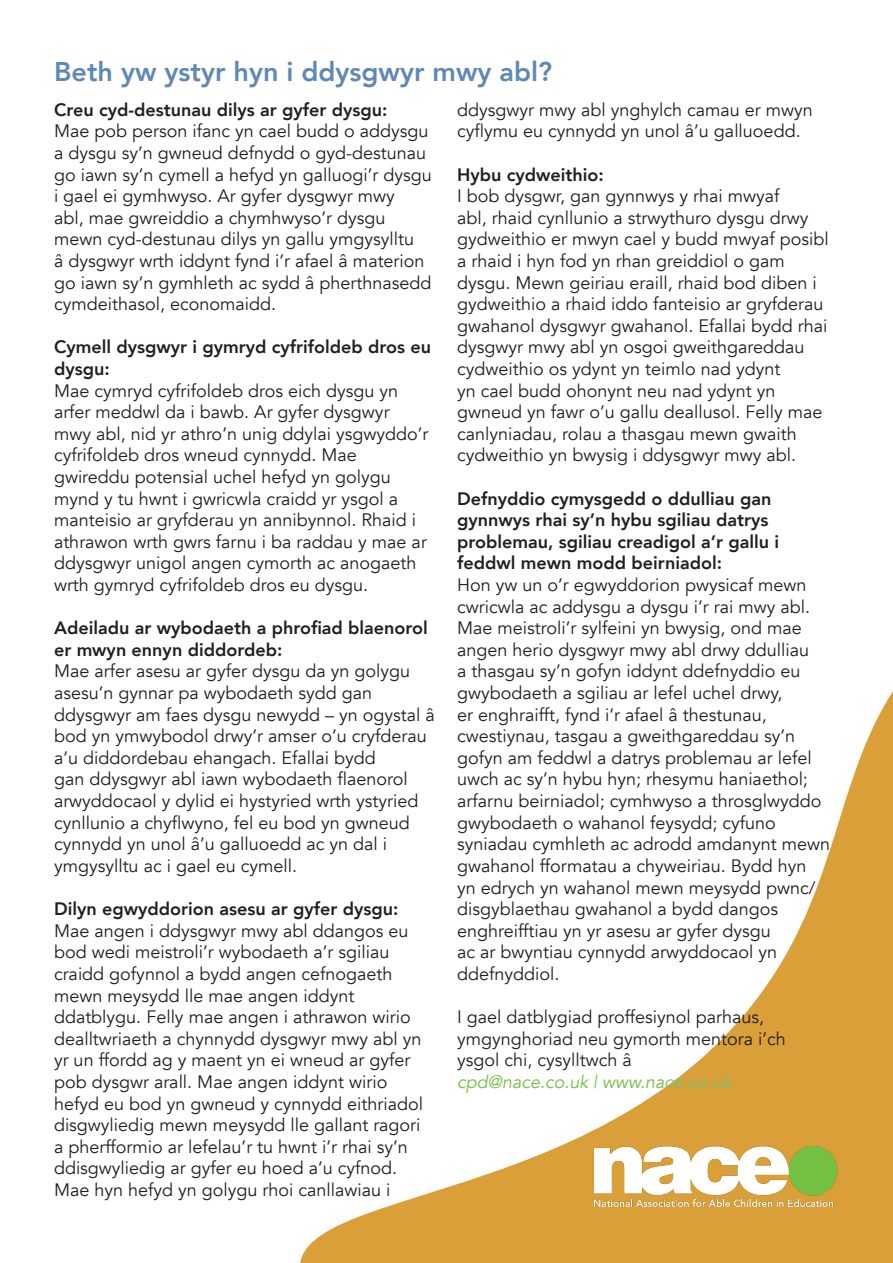
<style>
.page{position:relative;width:893px;height:1263px;background:#fff}
.page>*{position:absolute;margin:0;border:0;box-sizing:border-box;transform-origin:0 0}
.t1{font:800 27px "Avenir";color:#5f88b6}
.t2{font:18px/21.6px "Avenir";color:#231f20}
.t3{font:800 18px/21.6px "Avenir";color:#231f20}
.t4{font:italic 18px "Avenir";color:#74bf43}
.s1{color:#74c372}
</style>
<div class="page">
<svg style="left:300px;top:691px;width:593px;height:572px"></svg>
<img style="left:592px;top:1146px;width:247px;height:63px">
<p class="t1" style="left:54px;top:51px;width:500px">Beth yw ystyr hyn i ddysgwyr mwy abl?</p>
<p class="t3" style="left:54px;top:99px;width:335px">Creu cyd-destunau dilys ar gyfer dysgu:</p>
<p class="t2" style="left:54px;top:121px;width:379px">Mae pob person ifanc yn cael budd o addysgu a dysgu sy’n gwneud defnydd o gyd-destunau go iawn sy’n cymell a hefyd yn galluogi’r dysgu i gael ei gymhwyso. Ar gyfer dysgwyr mwy<br>abl, mae gwreiddio a chymhwyso’r dysgu mewn cyd-destunau dilys yn gallu ymgysylltu<br>â dysgwyr wrth iddynt fynd i’r afael â materion go iawn sy’n gymhleth ac sydd â pherthnasedd cymdeithasol, economaidd.</p>
<p class="t3" style="left:54px;top:336px;width:379px">Cymell dysgwyr i gymryd cyfrifoldeb dros eu dysgu:</p>
<p class="t2" style="left:54px;top:380px;width:376px">Mae cymryd cyfrifoldeb dros eich dysgu yn arfer meddwl da i bawb. Ar gyfer dysgwyr mwy abl, nid yr athro’n unig ddylai ysgwyddo’r cyfrifoldeb dros wneud cynnydd. Mae gwireddu potensial uchel hefyd yn golygu mynd y tu hwnt i gwricwla craidd yr ysgol a manteisio ar gryfderau yn annibynnol. Rhaid i athrawon wrth gwrs farnu i ba raddau y mae ar ddysgwyr unigol angen cymorth ac anogaeth wrth gymryd cyfrifoldeb dros eu dysgu.</p>
<p class="t3" style="left:54px;top:617px;width:375px">Adeiladu ar wybodaeth a phrofiad blaenorol er mwyn ennyn diddordeb:</p>
<p class="t2" style="left:54px;top:661px;width:382px">Mae arfer asesu ar gyfer dysgu da yn golygu asesu’n gynnar pa wybodaeth sydd gan ddysgwyr am faes dysgu newydd – yn ogystal â bod yn ymwybodol drwy’r amser o’u cryfderau a’u diddordebau ehangach. Efallai bydd<br>gan ddysgwyr abl iawn wybodaeth flaenorol arwyddocaol y dylid ei hystyried wrth ystyried cynllunio a chyflwyno, fel eu bod yn gwneud cynnydd yn unol â’u galluoedd ac yn dal i ymgysylltu ac i gael eu cymell.</p>
<p class="t3" style="left:54px;top:898px;width:346px">Dilyn egwyddorion asesu ar gyfer dysgu:</p>
<p class="t2" style="left:54px;top:920px;width:371px">Mae angen i ddysgwyr mwy abl ddangos eu bod wedi meistroli’r wybodaeth a’r sgiliau craidd gofynnol a bydd angen cefnogaeth mewn meysydd lle mae angen iddynt ddatblygu. Felly mae angen i athrawon wirio dealltwriaeth a chynnydd dysgwyr mwy abl yn yr un ffordd ag y maent yn ei wneud ar gyfer pob dysgwr arall. Mae angen iddynt wirio hefyd eu bod yn gwneud y cynnydd eithriadol disgwyliedig mewn meysydd lle gallant ragori a pherfformio ar lefelau’r tu hwnt i’r rhai sy’n ddisgwyliedig ar gyfer eu hoed a’u cyfnod.<br>Mae hyn hefyd yn golygu rhoi canllawiau i</p>
<p class="t2" style="left:457px;top:99px;width:357px">ddysgwyr mwy abl ynghylch camau er mwyn cyflymu eu cynnydd yn unol â’u galluoedd.</p>
<p class="t3" style="left:457px;top:164px;width:148px">Hybu cydweithio:</p>
<p class="t2" style="left:457px;top:186px;width:373px">I bob dysgwr, gan gynnwys y rhai mwyaf<br>abl, rhaid cynllunio a strwythuro dysgu drwy gydweithio er mwyn cael y budd mwyaf posibl a rhaid i hyn fod yn rhan greiddiol o gam dysgu. Mewn geiriau eraill, rhaid bod diben i gydweithio a rhaid iddo fanteisio ar gryfderau gwahanol dysgwyr gwahanol. Efallai bydd rhai dysgwyr mwy abl yn osgoi gweithgareddau cydweithio os ydynt yn teimlo nad ydynt<br>yn cael budd ohonynt neu nad ydynt yn gwneud yn fawr o’u gallu deallusol. Felly mae canlyniadau, rolau a thasgau mewn gwaith cydweithio yn bwysig i ddysgwyr mwy abl.</p>
<p class="t3" style="left:457px;top:488px;width:324px">Defnyddio cymysgedd o ddulliau gan gynnwys rhai sy’n hybu sgiliau datrys problemau, sgiliau creadigol a’r gallu i feddwl mewn modd beirniadol:</p>
<p class="t2" style="left:457px;top:574px;width:375px">Hon yw un o’r egwyddorion pwysicaf mewn cwricwla ac addysgu a dysgu i’r rai mwy abl.<br>Mae meistroli’r sylfeini yn bwysig, ond mae angen herio dysgwyr mwy abl drwy ddulliau<br>a thasgau sy’n gofyn iddynt ddefnyddio eu gwybodaeth a sgiliau ar lefel uchel drwy,<br>er enghraifft, fynd i’r afael â thestunau, cwestiynau, tasgau a gweithgareddau sy’n gofyn am feddwl a datrys problemau ar lefel uwch ac sy’n hybu hyn; rhesymu haniaethol; arfarnu beirniadol; cymhwyso a throsglwyddo gwybodaeth o wahanol feysydd; cyfuno syniadau cymhleth ac adrodd amdanynt mewn gwahanol fformatau a chyweiriau. Bydd hyn<br>yn edrych yn wahanol mewn meysydd pwnc/ disgyblaethau gwahanol a bydd dangos enghreifftiau yn yr asesu ar gyfer dysgu<br>ac ar bwyntiau cynnydd arwyddocaol yn ddefnyddiol.</p>
<p class="t2" style="left:457px;top:1006px;width:330px">I gael datblygiad proffesiynol parhaus, ymgynghoriad neu gymorth mentora i’ch</p>
<p class="t2" style="left:457px;top:1050px;width:176px">ysgol chi, cysylltwch â</p>
<p class="t4" style="left:457px;top:1071px;width:276px">cpd@nace.co.uk | www.na<span class="s1">ce.co.uk</span></p>
</div>
